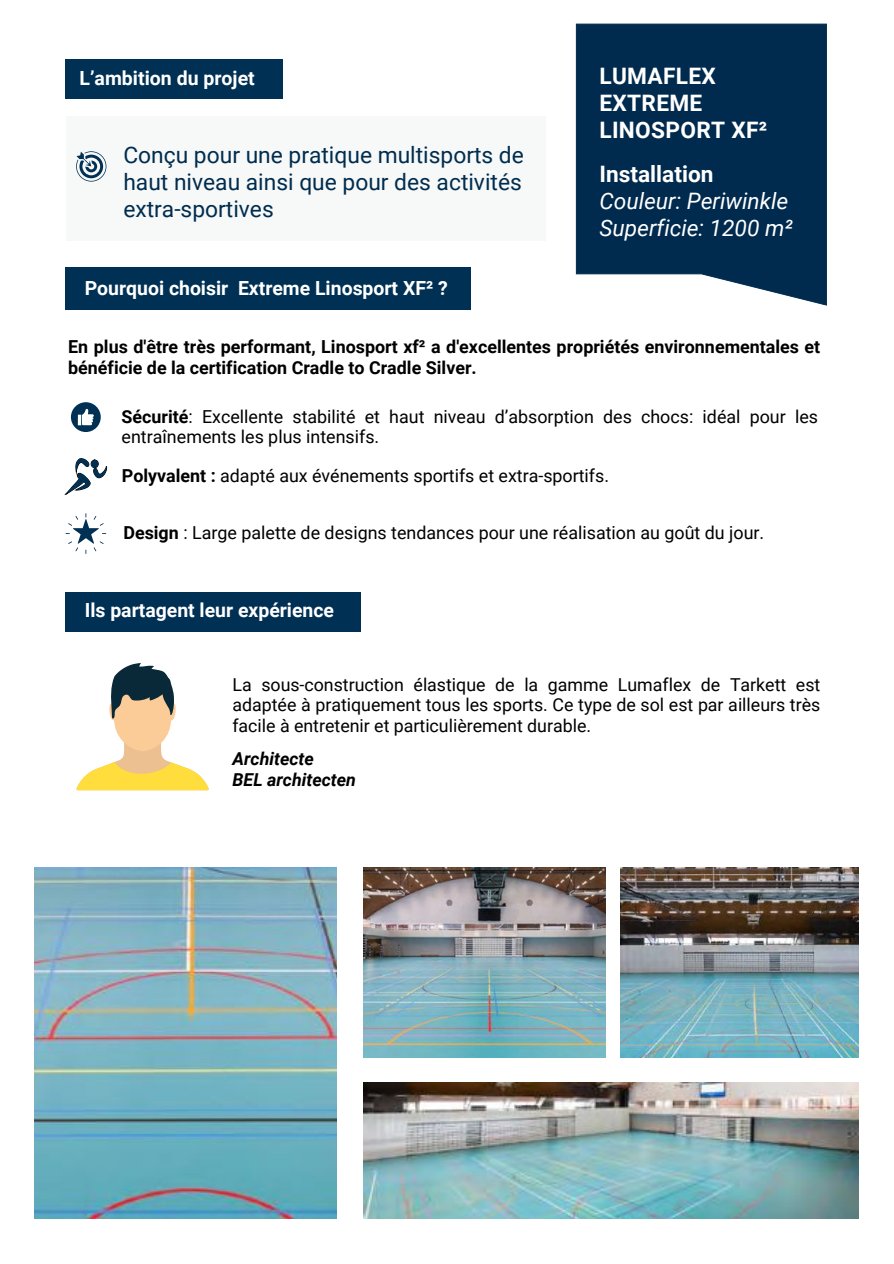
<style>
.page{position:relative;width:894px;height:1264px;background:#fff}
.page>*{position:absolute;margin:0;border:0;box-sizing:border-box;transform-origin:0 0}
.t1{font:22.8px/27px "Roboto";color:#002d4e;text-align:justify}
.t2{font:italic 22.65px/26.7px "Roboto";color:#fff}
.t3{font:700 22.65px/26.7px "Roboto";letter-spacing:.015em;color:#fff}
.t4{font:700 19.5px "Roboto";color:#fff}
.t5{font:700 19.35px "Roboto";color:#fff}
.t6{font:17.85px/20.7px "Roboto";color:#000}
.t7{font:700 17.85px/20.7px "Roboto";color:#000}
.t8{font:italic 700 17.85px/20.7px "Roboto";color:#000}
.s1{font-weight:700;font-style:normal}
.s2{font-weight:700}
</style>
<div class="page">
<div style="left:65px;top:267px;width:406px;height:43px;background:#003054"></div>
<div style="left:65px;top:592px;width:296px;height:39px;background:#003054"></div>
<div style="left:66px;top:116px;width:479px;height:124px;background:#f7f8f8"></div>
<svg style="left:76px;top:151px;width:30px;height:31px"></svg>
<div style="left:71px;top:402px;width:30px;height:30px;background:#003054;border-radius:50%"></div>
<svg style="left:78px;top:409px;width:16px;height:16px"></svg>
<svg style="left:66px;top:458px;width:41px;height:36px"></svg>
<svg style="left:66px;top:513px;width:40px;height:40px"></svg>
<svg style="left:576px;top:24px;width:250px;height:281px;background:#143b5c"></svg>
<img style="left:35px;top:868px;width:302px;height:350px">
<img style="left:363px;top:868px;width:242px;height:189px">
<img style="left:620px;top:868px;width:238px;height:189px">
<img style="left:363px;top:1082px;width:495px;height:136px">
<svg style="left:76px;top:663px;width:133px;height:127px"></svg>
<div style="left:65px;top:59px;width:218px;height:40px;background:#003054"></div>
<p class="t4" style="left:80px;top:67px;width:177px">L’ambition du projet</p>
<p class="t1" style="left:123px;top:142px;width:402px">Conçu pour une pratique multisports de haut niveau ainsi que pour des activités extra-sportives</p>
<p class="t5" style="left:85px;top:276px;width:364px">Pourquoi choisir Extreme Linosport XF² ?</p>
<h2 class="t3" style="left:599px;top:63px;width:169px">LUMAFLEX<br>EXTREME<br>LINOSPORT XF²</h2>
<h3 class="t2" style="left:599px;top:161px;width:194px"><span class="s1">Installation<br></span>Couleur: Periwinkle<br>Superficie: 1200 m²</h3>
<p class="t7" style="left:68px;top:336px;width:753px">En plus d'être très performant, Linosport xf² a d'excellentes propriétés environnementales et bénéficie de la certification Cradle to Cradle Silver.</p>
<h2 class="t6" style="left:122px;top:406px;width:697px"><span class="s2">Sécurité</span>: Excellente stabilité et haut niveau d’absorption des chocs: idéal pour les entraînements les plus intensifs.</h2>
<h3 class="t6" style="left:122px;top:465px;width:488px"><span class="s2">Polyvalent :</span> adapté aux événements sportifs et extra-sportifs.</h3>
<p class="t6" style="left:123px;top:523px;width:642px"><span class="s2">Design</span> : Large palette de designs tendances pour une réalisation au goût du jour.</p>
<h1 class="t5" style="left:85px;top:599px;width:251px">Ils partagent leur expérience</h1>
<h3 class="t6" style="left:232px;top:674px;width:589px;text-align:justify">La sous-construction élastique de la gamme Lumaflex de Tarkett est adaptée à pratiquement tous les sports. Ce type de sol est par ailleurs très facile à entretenir et particulièrement durable.</h3>
<p class="t8" style="left:232px;top:748px;width:125px">Architecte<br>BEL architecten</p>
</div>
